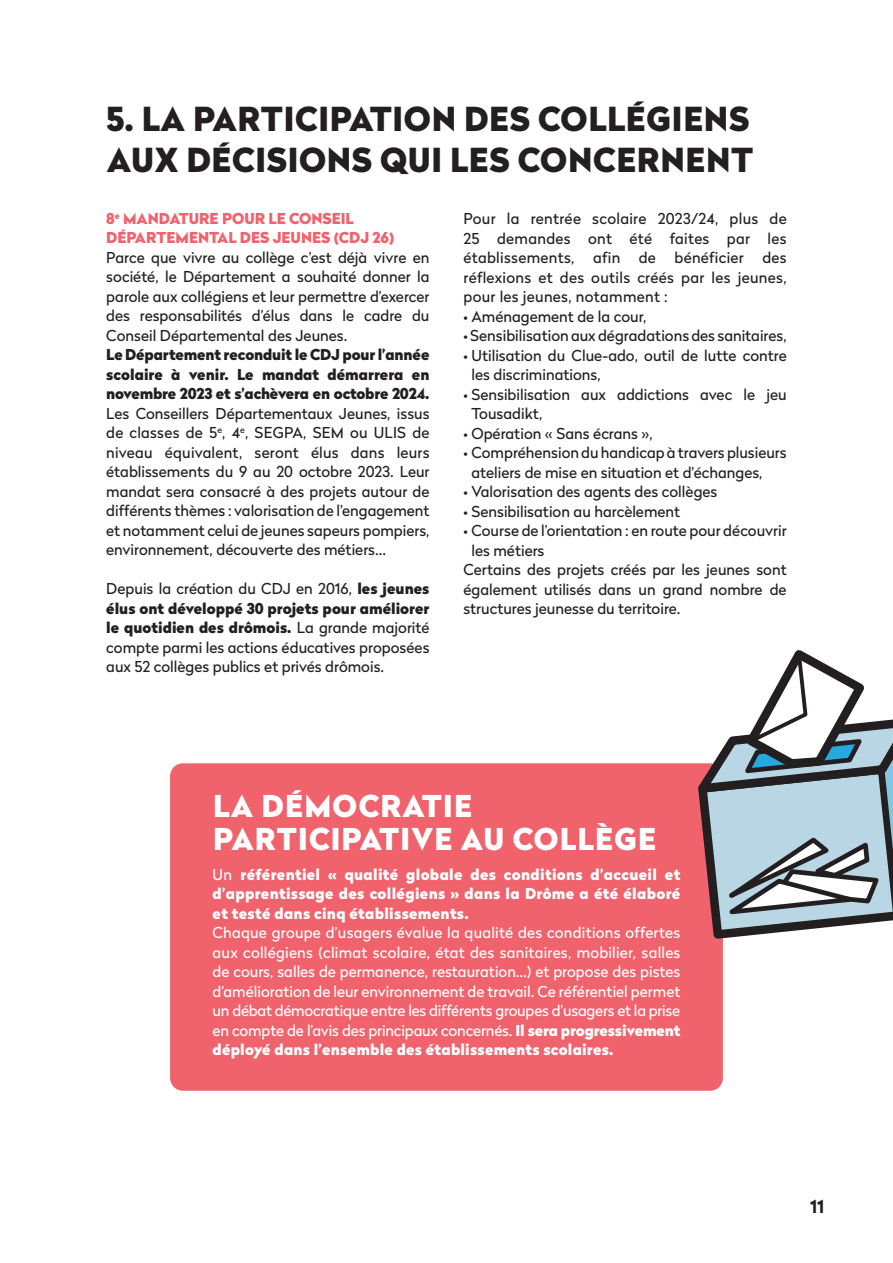
<style>
.page{position:relative;width:893px;height:1263px;background:#fff}
.page>*{position:absolute;margin:0;border:0;box-sizing:border-box;transform-origin:0 0}
.t1{font:900 33px/40.7px "Radikal";letter-spacing:.02em;color:#231f20}
.t2{font:900 30px/33px "Radikal";letter-spacing:.04em;color:#fff}
.t3{font:700 18px "Radikal";color:#231f20}
.t4{font:15px/19.5px "Radikal";color:#231f20;text-align:justify}
.t5{font:15px/19.5px "Radikal";letter-spacing:-.01em;color:#fff;text-align:justify}
.t6{font:900 15px/19.5px "Radikal";letter-spacing:.02em;color:#fff;text-align:justify}
.t7{font:900 15px/19.5px "Radikal";color:#231f20;text-align:justify}
.t8{font:900 15px/19.5px "Radikal";color:#f0636d}
.s1{font-weight:900}
.s2{font-weight:400}
</style>
<div class="page">
<div style="left:170px;top:763px;width:553px;height:328px;background:#f0636d;border-radius:13px"></div>
<svg style="left:686px;top:650px;width:207px;height:290px"></svg>
<h1 class="t1" style="left:106px;top:98px;width:649px">5. LA PARTICIPATION DES COLLÉGIENS<br>AUX DÉCISIONS QUI LES CONCERNENT</h1>
<p class="t8" style="left:106px;top:208px;width:290px">8<sup>e</sup> MANDATURE POUR LE CONSEIL<br>DÉPARTEMENTAL DES JEUNES (CDJ 26)</p>
<p class="t4" style="left:106px;top:247px;width:325px">Parce que vivre au collège c’est déjà vivre en société, le Département a souhaité donner la parole aux collégiens et leur permettre d’exercer des responsabilités d’élus dans le cadre du Conseil Départemental des Jeunes.</p>
<p class="t7" style="left:106px;top:345px;width:325px">Le Département reconduit le CDJ pour l’année scolaire à venir. Le mandat démarrera en novembre 2023 et s’achèvera en octobre 2024.</p>
<p class="t4" style="left:106px;top:403px;width:325px">Les Conseillers Départementaux Jeunes, issus de classes de 5<sup>e</sup>, 4<sup>e</sup>, SEGPA, SEM ou ULIS de niveau équivalent, seront élus dans leurs établissements du 9 au 20 octobre 2023. Leur mandat sera consacré à des projets autour de différents thèmes : valorisation de l’engagement et notamment celui de jeunes sapeurs pompiers, environnement, découverte des métiers…</p>
<p class="t4" style="left:106px;top:578px;width:325px">Depuis la création du CDJ en 2016, <span class="s1">les jeunes élus ont développé 30 projets pour améliorer le quotidien des drômois.</span> La grande majorité compte parmi les actions éducatives proposées aux 52 collèges publics et privés drômois.</p>
<p class="t4" style="left:463px;top:208px;width:325px">Pour la rentrée scolaire 2023/24, plus de 25 demandes ont été faites par les établissements, afin de bénéficier des réflexions et des outils créés par les jeunes, pour les jeunes, notamment :</p>
<p class="t4" style="left:463px;top:306px;width:184px">• Aménagement de la cour,</p>
<p class="t4" style="left:463px;top:325px;width:325px">• Sensibilisation aux dégradations des sanitaires,</p>
<p class="t4" style="left:471px;top:345px;width:317px;text-indent:-8px">• Utilisation du Clue-ado, outil de lutte contre les discriminations,</p>
<p class="t4" style="left:471px;top:384px;width:317px;text-indent:-8px">• Sensibilisation aux addictions avec le jeu<br>Tousadikt,</p>
<p class="t4" style="left:463px;top:423px;width:191px">• Opération « Sans écrans »,</p>
<p class="t4" style="left:471px;top:442px;width:317px;text-indent:-8px">• Compréhension du handicap à travers plusieurs ateliers de mise en situation et d’échanges,</p>
<p class="t4" style="left:463px;top:481px;width:255px">• Valorisation des agents des collèges</p>
<p class="t4" style="left:463px;top:501px;width:218px">• Sensibilisation au harcèlement</p>
<p class="t4" style="left:463px;top:520px;width:325px">• Course de l’orientation : en route pour découvrir</p>
<p class="t4" style="left:471px;top:540px;width:74px">les métiers</p>
<p class="t4" style="left:463px;top:559px;width:325px">Certains des projets créés par les jeunes sont</p>
<p class="t4" style="left:463px;top:579px;width:325px">également utilisés dans un grand nombre de</p>
<p class="t4" style="left:463px;top:598px;width:219px">structures jeunesse du territoire.</p>
<h2 class="t2" style="left:213px;top:789px;width:445px">LA DÉMOCRATIE<br>PARTICIPATIVE AU COLLÈGE</h2>
<p class="t6" style="left:213px;top:864px;width:469px"><span class="s2">Un</span> référentiel « qualité globale des conditions d’accueil et d’apprentissage des collégiens » dans la Drôme a été élaboré et testé dans cinq établissements.</p>
<p class="t5" style="left:213px;top:922px;width:469px">Chaque groupe d’usagers évalue la qualité des conditions offertes aux collégiens (climat scolaire, état des sanitaires, mobilier, salles de cours, salles de permanence, restauration...) et propose des pistes d’amélioration de leur environnement de travail. Ce référentiel permet un débat démocratique entre les différents groupes d’usagers et la prise en compte de l’avis des principaux concernés. <span class="s1">Il sera progressivement déployé dans l’ensemble des établissements scolaires.</span></p>
<p class="t3" style="left:810px;top:1193px;width:16px">11</p>
</div>
